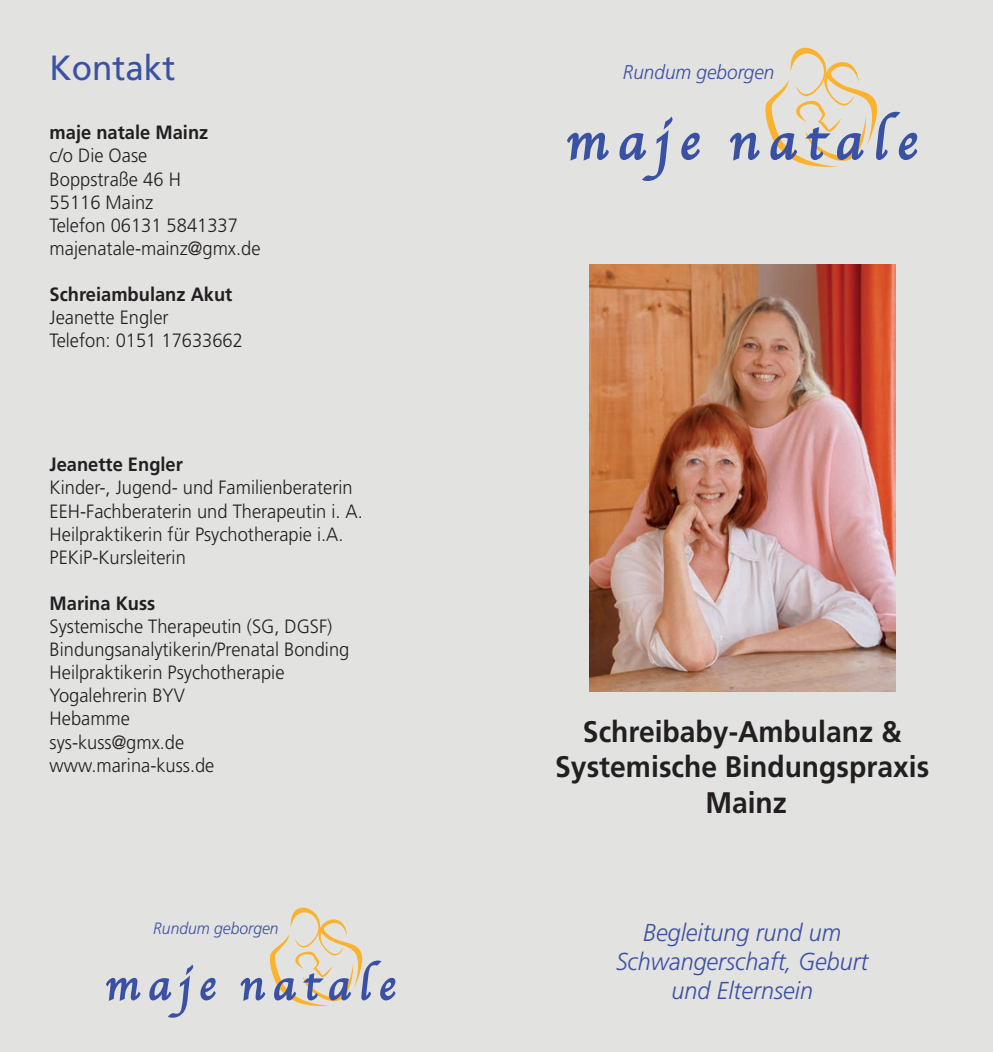
<style>
.page{position:relative;width:993px;height:1052px;background:#fff}
.page>*{position:absolute;margin:0;border:0;box-sizing:border-box;transform-origin:0 0}
.t1{font:35px "Frutiger";color:#3b51a3;scale:.95 1}
.t2{font:700 29.75px/35.7px "Frutiger";color:#231f20;text-align:center;scale:.95 1}
.t3{font:italic 300 24.5px/29.4px "Frutiger";color:#3b51a3;text-align:center;scale:.95 1}
.t4{font:italic 300 19.95px "Frutiger";color:#3b51a3;scale:.95 1}
.t5{font:300 19.25px/23.1px "Frutiger";color:#231f20;scale:.95 1}
.t6{font:700 19.25px "Frutiger";color:#231f20;scale:.95 1}
.t7{font:italic 300 16.45px "Frutiger";color:#3b51a3;scale:.95 1}
</style>
<div class="page">
<div style="left:0;top:0;width:992px;height:1052px;background:#e2e2e1"></div>
<svg style="left:567px;top:133px;width:41px;height:28px"></svg>
<svg style="left:619px;top:116px;width:53px;height:65px"></svg>
<svg style="left:681px;top:133px;width:18px;height:27px"></svg>
<svg style="left:730px;top:47px;width:186px;height:120px"></svg>
<svg style="left:106px;top:978px;width:34px;height:23px"></svg>
<svg style="left:149px;top:964px;width:44px;height:53px"></svg>
<svg style="left:200px;top:978px;width:15px;height:22px"></svg>
<svg style="left:240px;top:907px;width:155px;height:100px"></svg>
<img style="left:589px;top:265px;width:306px;height:426px">
<h1 class="t1" style="left:50px;top:53px;width:134px">Kontakt</h1>
<p class="t6" style="left:50px;top:125px;width:168px">maje natale Mainz</p>
<p class="t5" style="left:50px;top:146px;width:223px">c/o Die Oase<br>Boppstraße 46 H<br>55116 Mainz<br>Telefon 06131 5841337 majenatale-mainz@gmx.de</p>
<p class="t6" style="left:50px;top:287px;width:194px">Schreiambulanz Akut</p>
<p class="t5" style="left:50px;top:307px;width:205px">Jeanette Engler<br>Telefon: 0151 17633662</p>
<p class="t6" style="left:50px;top:457px;width:142px">Jeanette Engler</p>
<p class="t5" style="left:50px;top:477px;width:331px">Kinder-, Jugend- und Familienberaterin EEH-Fachberaterin und Therapeutin i. A.<br>Heilpraktikerin für Psychotherapie i.A.<br>PEKiP-Kursleiterin</p>
<p class="t6" style="left:50px;top:595px;width:113px">Marina Kuss</p>
<p class="t5" style="left:50px;top:616px;width:317px">Systemische Therapeutin (SG, DGSF)<br>Bindungsanalytikerin/Prenatal Bonding<br>Heilpraktikerin Psychotherapie<br>Yogalehrerin BYV<br>Hebamme<br>sys-kuss@gmx.de www.marina-kuss.de</p>
<p class="t7" style="left:153px;top:921px;width:133px">Rundum geborgen</p>
<p class="t4" style="left:622px;top:64px;width:161px">Rundum geborgen</p>
<h2 class="t2" style="left:555px;top:716px;width:395px">Schreibaby-Ambulanz &amp;<br>Systemische Bindungspraxis<br>Mainz</h2>
<p class="t3" style="left:615px;top:919px;width:267px">Begleitung rund um<br>Schwangerschaft, Geburt und Elternsein</p>
</div>
